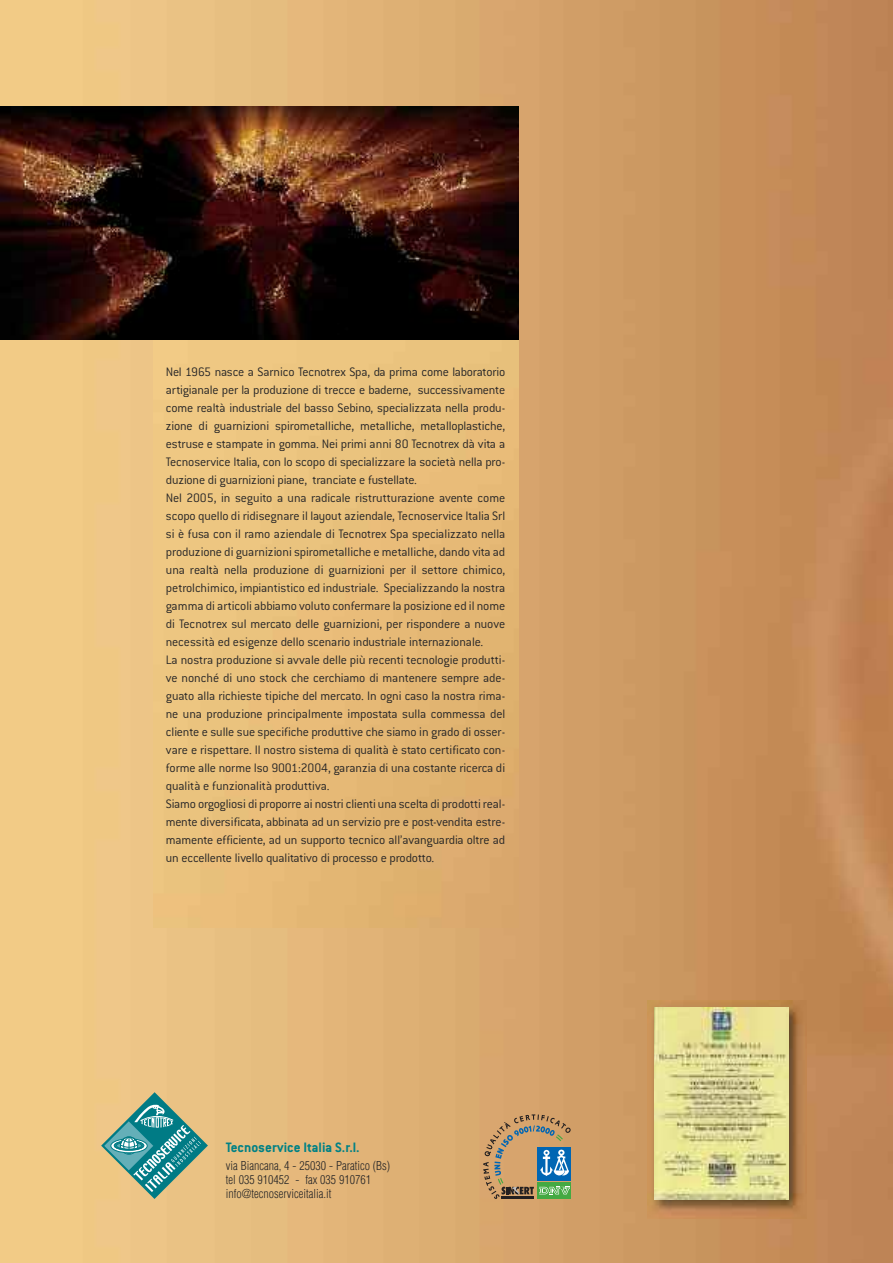
<style>
.page{position:relative;width:893px;height:1263px;background:#fff}
.page>*{position:absolute;margin:0;border:0;box-sizing:border-box;transform-origin:0 0}
.t1{font:700 15px "Conduit ITC";color:#008185}
.t2{font:300 13.5px/18px "Conduit ITC";letter-spacing:-.01em;color:#272627}
.t3{font:300 condensed 12px/14.4px "Helvetica";color:#272627}
</style>
<div class="page">
<img style="left:0;top:0;width:893px;height:1263px">
<svg style="left:101px;top:1092px;width:107px;height:107px;background:#95af93"></svg>
<img style="left:0;top:106px;width:519px;height:234px">
<svg style="left:483px;top:1114px;width:88px;height:85px;background:#a19576"></svg>
<img style="left:153px;top:340px;width:366px;height:587px">
<img style="left:648px;top:1001px;width:159px;height:217px">
<img style="left:654px;top:1007px;width:134px;height:192px">
<p class="t2" style="left:166px;top:365px;width:341px">Nel 1965 nasce a Sarnico Tecnotrex Spa, da prima come laboratorio artigianale per la produzione di trecce e baderne, successivamente come realtà industriale del basso Sebino, specializzata nella produ&shy;zione di guarnizioni spirometalliche, metalliche, metalloplastiche, estruse e stampate in gomma. Nei primi anni 80 Tecnotrex dà vita a Tecnoservice Italia, con lo scopo di specializzare la società nella pro&shy;duzione di guarnizioni piane, tranciate e fustellate.<br>Nel 2005, in seguito a una radicale ristrutturazione avente come scopo quello di ridisegnare il layout aziendale, Tecnoservice Italia Srl si è fusa con il ramo aziendale di Tecnotrex Spa specializzato nella produzione di guarnizioni spirometalliche e metalliche, dando vita ad una realtà nella produzione di guarnizioni per il settore chimico, petrolchimico, impiantistico ed industriale. Specializzando la nostra gamma di articoli abbiamo voluto confermare la posizione ed il nome di Tecnotrex sul mercato delle guarnizioni, per rispondere a nuove necessità ed esigenze dello scenario industriale internazionale.<br>La nostra produzione si avvale delle più recenti tecnologie produtti&shy;ve nonché di uno stock che cerchiamo di mantenere sempre ade&shy;guato alla richieste tipiche del mercato. In ogni caso la nostra rima&shy;ne una produzione principalmente impostata sulla commessa del cliente e sulle sue specifiche produttive che siamo in grado di osser&shy;vare e rispettare. Il nostro sistema di qualità è stato certificato con&shy;forme alle norme Iso 9001:2004, garanzia di una costante ricerca di qualità e funzionalità produttiva.<br>Siamo orgogliosi di proporre ai nostri clienti una scelta di prodotti real&shy;mente diversificata, abbinata ad un servizio pre e post-vendita estre&shy;mamente efficiente, ad un supporto tecnico all’avanguardia oltre ad un eccellente livello qualitativo di processo e prodotto.</p>
<p class="t1" style="left:226px;top:1142px;width:135px">Tecnoservice Italia S.r.l.</p>
<p class="t3" style="left:226px;top:1159px;width:166px">via Biancana, 4 - 25030 - Paratico (Bs) tel 035 910452 - fax 035 910761 info@tecnoserviceitalia.it</p>
</div>
